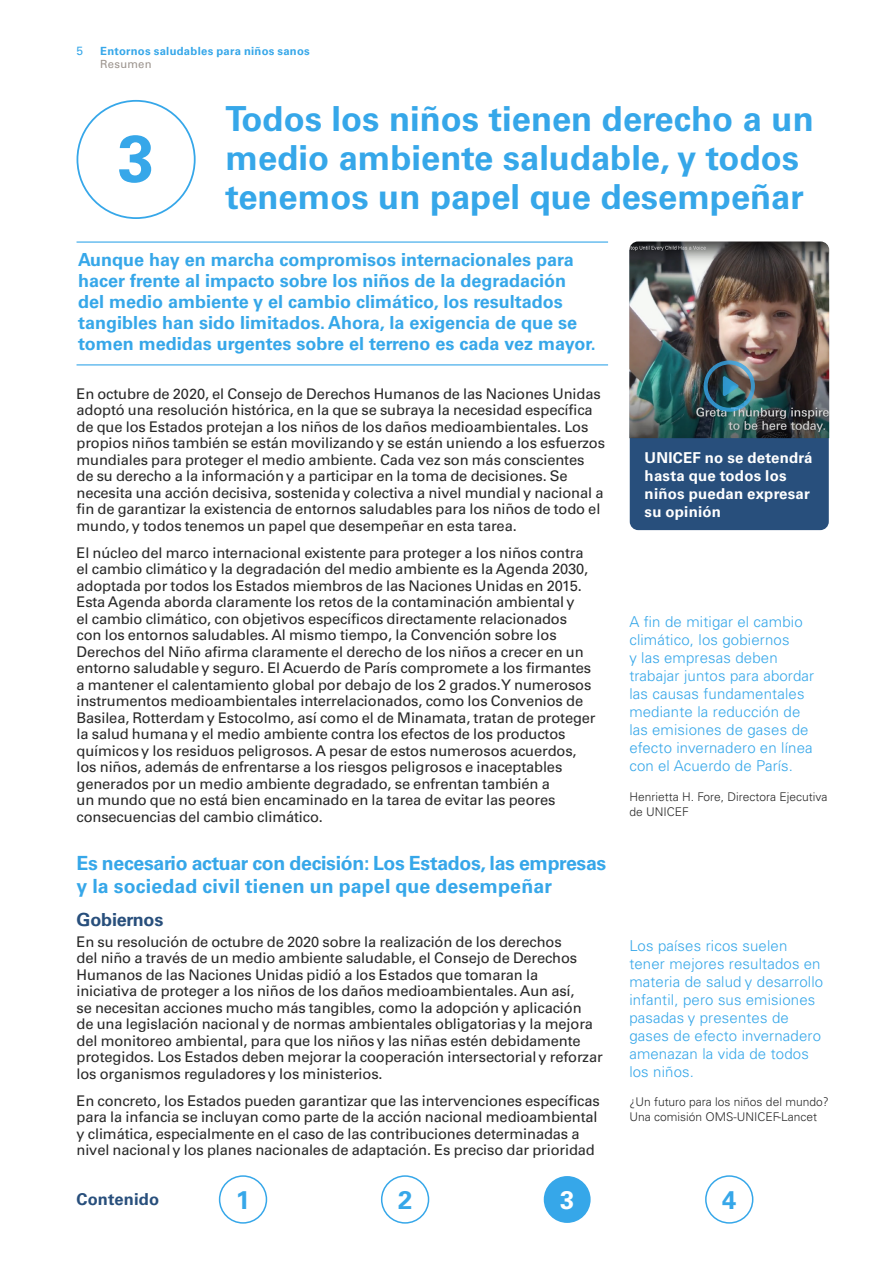
<style>
.page{position:relative;width:893px;height:1263px;background:#fff}
.page>*{position:absolute;margin:0;border:0;box-sizing:border-box;transform-origin:0 0}
.t1{font:700 66px "Univers LT Pro 65";color:#36a7e9}
.t2{font:700 34.5px/39px "Univers LT Pro 65";color:#36a7e9}
.t3{font:700 25.5px "Univers LT Pro 65";color:#36a7e9}
.t4{font:700 25.5px "Univers LT Pro 65";color:#fff}
.t5{font:700 19.5px/22.5px "Univers LT Pro 65";letter-spacing:-.015em;color:#36a7e9}
.t6{font:700 18px/21px "Univers LT Pro 65";color:#36a7e9}
.t7{font:700 18px "Univers LT Pro 65";letter-spacing:-.01em;color:#284f7c}
.t8{font:700 16.5px "Univers LT Std";letter-spacing:.01em;color:#284f7c}
.t9{font:300 15px/18px "Univers LT Pro 45";letter-spacing:.01em;color:#36a7e9}
.t10{font:700 15px/18px "Univers LT Pro 65";letter-spacing:.015em;color:#fff}
.t11{font:14.7px/16.5px "Univers LT Pro 55 Roman";letter-spacing:-.01em;color:#292929}
.t12{font:300 12px/15px "Univers LT Pro 45";color:#292929}
.t13{font:12px "Univers LT Std";color:#36a7e9}
.t14{font:700 11.25px "Univers LT Std";letter-spacing:.02em;color:#36a7e9}
.t15{font:11.25px "Univers LT Std";letter-spacing:.02em;color:#9c948e}
</style>
<div class="page">
<div style="left:77px;top:100px;width:119px;height:119px;border:2px solid #36a7e9;border-radius:50%"></div>
<hr style="left:77px;top:241px;width:531px;height:2px;background:#36a7e9">
<hr style="left:77px;top:364px;width:531px;height:1px;background:#36a7e9">
<div style="left:630px;top:242px;width:199px;height:288px;background:#284f7c;border-radius:9px"></div>
<img style="left:629px;top:241px;width:200px;height:197px">
<img style="left:704px;top:360px;width:51px;height:52px">
<div style="left:219px;top:1175px;width:48px;height:49px;border:2px solid #36a7e9;border-radius:50%"></div>
<div style="left:381px;top:1175px;width:48px;height:49px;border:2px solid #36a7e9;border-radius:50%"></div>
<div style="left:544px;top:1176px;width:47px;height:47px;background:#36a7e9;border-radius:50%"></div>
<div style="left:705px;top:1175px;width:48px;height:49px;border:2px solid #36a7e9;border-radius:50%"></div>
<p class="t13" style="left:77px;top:44px;width:8px">5</p>
<p class="t14" style="left:100px;top:45px;width:211px">Entornos saludables para niños sanos</p>
<p class="t15" style="left:100px;top:57px;width:53px">Resumen</p>
<h2 class="t2" style="left:226px;top:100px;width:590px">Todos los niños tienen derecho a un medio ambiente saludable, y todos tenemos un papel que desempeñar</h2>
<h1 class="t1" style="left:118px;top:119px;width:38px">3</h1>
<p class="t6" style="left:78px;top:249px;width:519px">Aunque hay en marcha compromisos internacionales para hacer frente al impacto sobre los niños de la degradación del medio ambiente y el cambio climático, los resultados tangibles han sido limitados. Ahora, la exigencia de que se tomen medidas urgentes sobre el terreno es cada vez mayor.</p>
<p class="t11" style="left:77px;top:385px;width:530px">En octubre de 2020, el Consejo de Derechos Humanos de las Naciones Unidas adoptó una resolución histórica, en la que se subraya la necesidad específica de que los Estados protejan a los niños de los daños medioambientales. Los propios niños también se están movilizando y se están uniendo a los esfuerzos mundiales para proteger el medio ambiente. Cada vez son más conscientes<br>de su derecho a la información y a participar en la toma de decisiones. Se necesita una acción decisiva, sostenida y colectiva a nivel mundial y nacional a fin de garantizar la existencia de entornos saludables para los niños de todo el mundo, y todos tenemos un papel que desempeñar en esta tarea.</p>
<p class="t11" style="left:77px;top:544px;width:521px">El núcleo del marco internacional existente para proteger a los niños contra el cambio climático y la degradación del medio ambiente es la Agenda 2030, adoptada por todos los Estados miembros de las Naciones Unidas en 2015.<br>Esta Agenda aborda claramente los retos de la contaminación ambiental y<br>el cambio climático, con objetivos específicos directamente relacionados con los entornos saludables. Al mismo tiempo, la Convención sobre los Derechos del Niño afirma claramente el derecho de los niños a crecer en un entorno saludable y seguro. El Acuerdo de París compromete a los firmantes a mantener el calentamiento global por debajo de los 2 grados. Y numerosos instrumentos medioambientales interrelacionados, como los Convenios de Basilea, Rotterdam y Estocolmo, así como el de Minamata, tratan de proteger la salud humana y el medio ambiente contra los efectos de los productos químicos y los residuos peligrosos. A pesar de estos numerosos acuerdos, los niños, además de enfrentarse a los riesgos peligrosos e inaceptables generados por un medio ambiente degradado, se enfrentan también a<br>un mundo que no está bien encaminado en la tarea de evitar las peores consecuencias del cambio climático.</p>
<h3 class="t5" style="left:77px;top:852px;width:531px">Es necesario actuar con decisión: Los Estados, las empresas y la sociedad civil tienen un papel que desempeñar</h3>
<p class="t7" style="left:77px;top:909px;width:88px">Gobiernos</p>
<p class="t11" style="left:77px;top:933px;width:528px">En su resolución de octubre de 2020 sobre la realización de los derechos<br>del niño a través de un medio ambiente saludable, el Consejo de Derechos Humanos de las Naciones Unidas pidió a los Estados que tomaran la<br>iniciativa de proteger a los niños de los daños medioambientales. Aun así,<br>se necesitan acciones mucho más tangibles, como la adopción y aplicación<br>de una legislación nacional y de normas ambientales obligatorias y la mejora del monitoreo ambiental, para que los niños y las niñas estén debidamente protegidos. Los Estados deben mejorar la cooperación intersectorial y reforzar los organismos reguladores y los ministerios.</p>
<p class="t11" style="left:77px;top:1092px;width:525px">En concreto, los Estados pueden garantizar que las intervenciones específicas para la infancia se incluyan como parte de la acción nacional medioambiental y climática, especialmente en el caso de las contribuciones determinadas a nivel nacional y los planes nacionales de adaptación. Es preciso dar prioridad</p>
<p class="t10" style="left:645px;top:448px;width:169px">UNICEF no se detendrá hasta que todos los niños puedan expresar su opinión</p>
<p class="t9" style="left:629px;top:613px;width:186px">A fin de mitigar el cambio climático, los gobiernos<br>y las empresas deben trabajar juntos para abordar las causas fundamentales mediante la reducción de las emisiones de gases de efecto invernadero en línea con el Acuerdo de París.</p>
<p class="t12" style="left:629px;top:789px;width:199px">Henrietta H. Fore, Directora Ejecutiva de UNICEF</p>
<p class="t9" style="left:629px;top:936px;width:195px">Los países ricos suelen tener mejores resultados en materia de salud y desarrollo infantil, pero sus emisiones pasadas y presentes de gases de efecto invernadero amenazan la vida de todos los niños.</p>
<p class="t12" style="left:629px;top:1094px;width:201px">¿Un futuro para los niños del mundo?<br>Una comisión OMS-UNICEF-Lancet</p>
<p class="t8" style="left:77px;top:1189px;width:84px">Contenido</p>
<h3 class="t3" style="left:236px;top:1184px;width:16px">1</h3>
<h3 class="t3" style="left:398px;top:1184px;width:16px">2</h3>
<h3 class="t4" style="left:560px;top:1184px;width:16px">3</h3>
<h3 class="t3" style="left:722px;top:1184px;width:16px">4</h3>
</div>
